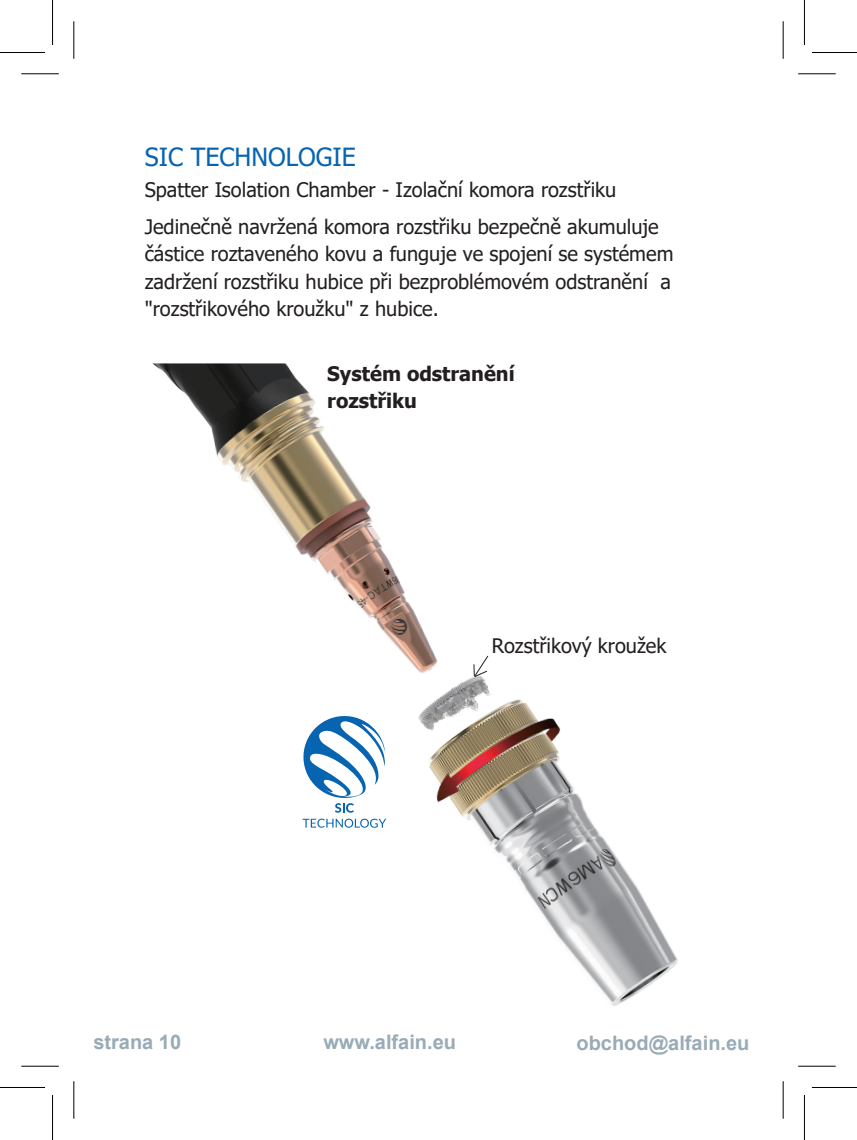
<style>
.page{position:relative;width:857px;height:1140px;background:#fff}
.page>*{position:absolute;margin:0;border:0;box-sizing:border-box;transform-origin:0 0}
.t1{font:25px "Tahoma";color:#0764b1}
.t2{font:20px/27.5px "Tahoma";color:#231f20}
.t3{font:700 20px "Arial";color:#98abb6}
.t4{font:700 20px/27.5px "Tahoma";color:#231f20}
</style>
<div class="page">
<img style="left:152px;top:363px;width:526px;height:643px">
<svg style="left:302px;top:715px;width:83px;height:97px"></svg>
<svg style="left:302px;top:818px;width:84px;height:9px"></svg>
<svg style="left:473px;top:655px;width:15px;height:22px"></svg>
<hr style="left:21px;top:73px;width:38px;height:1px;background:#000">
<hr style="left:797px;top:73px;width:38px;height:1px;background:#000">
<hr style="left:21px;top:1065px;width:38px;height:1px;background:#000">
<hr style="left:797px;top:1065px;width:38px;height:1px;background:#000">
<hr style="left:73px;top:21px;width:1px;height:38px;background:#000">
<hr style="left:73px;top:1081px;width:1px;height:37px;background:#000">
<hr style="left:782px;top:21px;width:1px;height:38px;background:#000">
<hr style="left:782px;top:1081px;width:1px;height:37px;background:#000">
<hr style="left:0;top:52px;width:45px;height:1px;background:#000">
<hr style="left:811px;top:52px;width:45px;height:1px;background:#000">
<hr style="left:0;top:1087px;width:45px;height:1px;background:#000">
<hr style="left:811px;top:1087px;width:45px;height:1px;background:#000">
<hr style="left:52px;top:0;width:1px;height:45px;background:#000">
<hr style="left:52px;top:1095px;width:1px;height:45px;background:#000">
<hr style="left:803px;top:0;width:1px;height:45px;background:#000">
<hr style="left:803px;top:1095px;width:1px;height:45px;background:#000">
<p class="t1" style="left:145px;top:140px;width:212px">SIC TECHNOLOGIE</p>
<p class="t2" style="left:145px;top:177px;width:473px">Spatter Isolation Chamber - Izolační komora rozstřiku</p>
<p class="t2" style="left:145px;top:214px;width:530px">Jedinečně navržená komora rozstřiku bezpečně akumuluje částice roztaveného kovu a funguje ve spojení se systémem zadržení rozstřiku hubice při bezproblémovém odstranění a "rozstřikového kroužku" z hubice.</p>
<p class="t4" style="left:327px;top:360px;width:189px">Systém odstranění rozstřiku</p>
<p class="t2" style="left:492px;top:633px;width:176px">Rozstřikový kroužek</p>
<p class="t3" style="left:93px;top:1027px;width:89px">strana 10</p>
<p class="t3" style="left:323px;top:1027px;width:134px">www.alfain.eu</p>
<p class="t3" style="left:576px;top:1028px;width:174px">obchod@alfain.eu</p>
</div>
